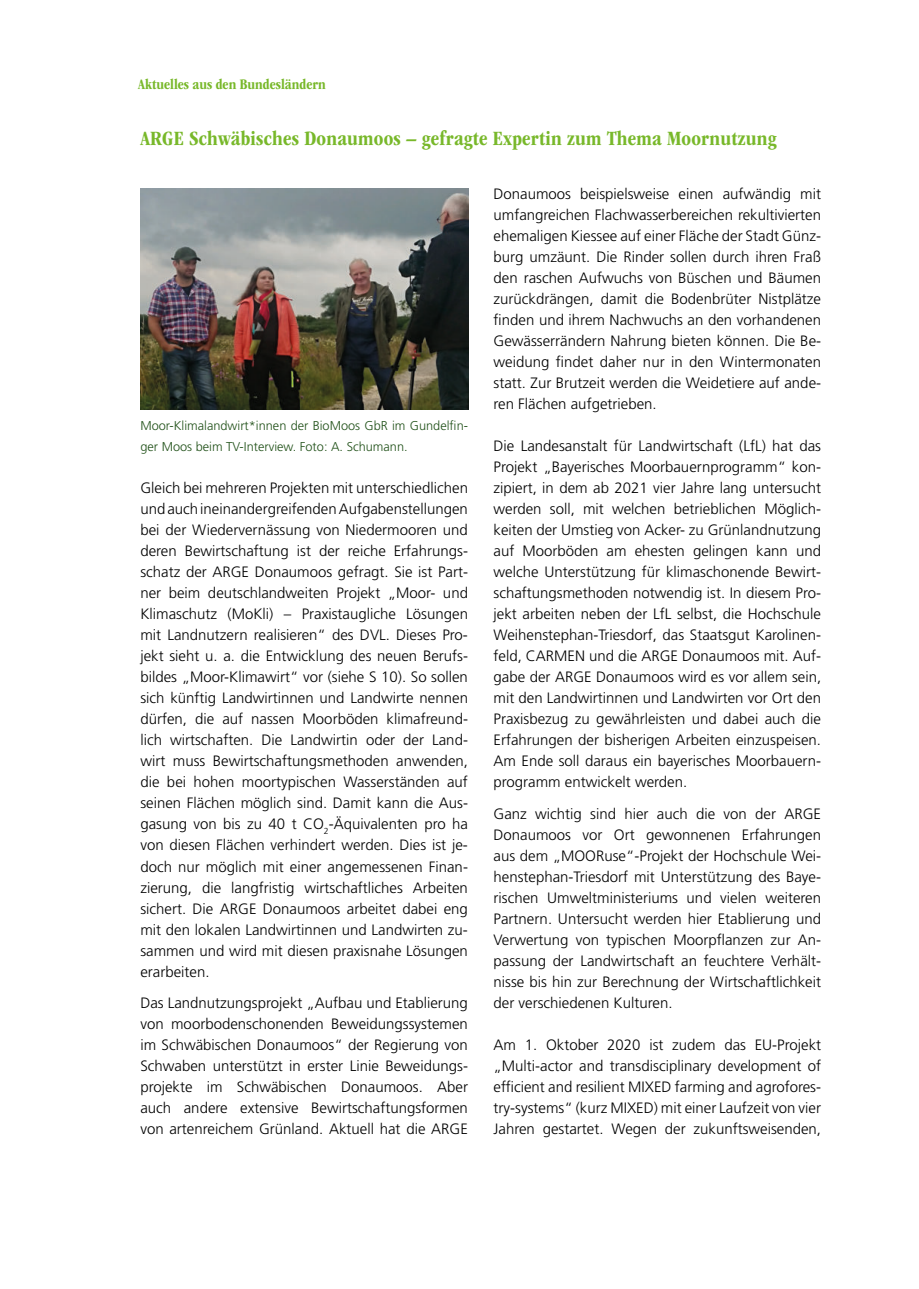
<style>
.page{position:relative;width:919px;height:1289px;background:#fff}
.page>*{position:absolute;margin:0;border:0;box-sizing:border-box;transform-origin:0 0}
.t1{font:700 condensed 21px "ITC Garamond Std";letter-spacing:.01em;color:#78b82a}
.t2{font:300 15px/21px "Frutiger LT Std";color:#000;text-align:justify}
.t3{font:700 condensed 15px "ITC Garamond Std";color:#78b82a}
.t4{font:300 12.75px/21px "Frutiger LT Std";color:#215119}
</style>
<div class="page">
<img style="left:140px;top:189px;width:328px;height:220px">
<p class="t3" style="left:138px;top:77px;width:189px">Aktuelles aus den Bundesländern</p>
<h1 class="t1" style="left:140px;top:128px;width:637px">ARGE Schwäbisches Donaumoos – gefragte Expertin zum Thema Moornutzung</h1>
<p class="t4" style="left:140px;top:416px;width:329px">Moor-Klimalandwirt*innen der BioMoos GbR im Gundelfin&shy;ger Moos beim TV-Interview. Foto: A. Schumann.</p>
<p class="t2" style="left:140px;top:478px;width:329px">Gleich bei mehreren Projekten mit unterschiedlichen und auch ineinandergreifenden Aufgabenstellungen bei der Wiedervernässung von Niedermooren und deren Bewirtschaftung ist der reiche Erfahrungs&shy;schatz der ARGE Donaumoos gefragt. Sie ist Part&shy;ner beim deutschlandweiten Projekt „Moor- und Klimaschutz (MoKli) – Praxistaugliche Lösungen mit Landnutzern realisieren“ des DVL. Dieses Pro&shy;jekt sieht u. a. die Entwicklung des neuen Berufs&shy;bildes „Moor-Klimawirt“ vor (siehe S 10). So sollen sich künftig Landwirtinnen und Landwirte nennen dürfen, die auf nassen Moorböden klimafreund&shy;lich wirtschaften. Die Landwirtin oder der Land&shy;wirt muss Bewirtschaftungsmethoden anwenden, die bei hohen moortypischen Wasserständen auf seinen Flächen möglich sind. Damit kann die Aus&shy;gasung von bis zu 40 t CO<sub>2</sub>-Äquivalenten pro ha von diesen Flächen verhindert werden. Dies ist je&shy;doch nur möglich mit einer angemessenen Finan&shy;zierung, die langfristig wirtschaftliches Arbeiten sichert. Die ARGE Donaumoos arbeitet dabei eng mit den lokalen Landwirtinnen und Landwirten zu&shy;sammen und wird mit diesen praxisnahe Lösungen erarbeiten.</p>
<p class="t2" style="left:140px;top:992px;width:329px">Das Landnutzungsprojekt „Aufbau und Etablierung von moorbodenschonenden Beweidungssystemen im Schwäbischen Donaumoos“ der Regierung von Schwaben unterstützt in erster Linie Beweidungs&shy;projekte im Schwäbischen Donaumoos. Aber auch andere extensive Bewirtschaftungsformen von artenreichem Grünland. Aktuell hat die ARGE</p>
<p class="t2" style="left:493px;top:184px;width:329px">Donaumoos beispielsweise einen aufwändig mit umfangreichen Flachwasserbereichen rekultivierten ehemaligen Kiessee auf einer Fläche der Stadt Günz&shy;burg umzäunt. Die Rinder sollen durch ihren Fraß den raschen Aufwuchs von Büschen und Bäumen zurückdrängen, damit die Bodenbrüter Nistplätze finden und ihrem Nachwuchs an den vorhandenen Gewässerrändern Nahrung bieten können. Die Be&shy;weidung findet daher nur in den Wintermonaten statt. Zur Brutzeit werden die Weidetiere auf ande&shy;ren Flächen aufgetrieben.</p>
<p class="t2" style="left:493px;top:436px;width:329px">Die Landesanstalt für Landwirtschaft (LfL) hat das Projekt „Bayerisches Moorbauernprogramm“ kon&shy;zipiert, in dem ab 2021 vier Jahre lang untersucht werden soll, mit welchen betrieblichen Möglich&shy;keiten der Umstieg von Acker- zu Grünlandnutzung auf Moorböden am ehesten gelingen kann und welche Unterstützung für klimaschonende Bewirt&shy;schaftungsmethoden notwendig ist. In diesem Pro&shy;jekt arbeiten neben der LfL selbst, die Hochschule Weihenstephan-Triesdorf, das Staatsgut Karolinen&shy;feld, CARMEN und die ARGE Donaumoos mit. Auf&shy;gabe der ARGE Donaumoos wird es vor allem sein, mit den Landwirtinnen und Landwirten vor Ort den Praxisbezug zu gewährleisten und dabei auch die Erfahrungen der bisherigen Arbeiten einzuspeisen.<br>Am Ende soll daraus ein bayerisches Moorbauern&shy;programm entwickelt werden.</p>
<p class="t2" style="left:493px;top:803px;width:329px">Ganz wichtig sind hier auch die von der ARGE Donaumoos vor Ort gewonnenen Erfahrungen aus dem „MOORuse“-Projekt der Hochschule Wei&shy;henstephan-Triesdorf mit Unterstützung des Baye&shy;rischen Umweltministeriums und vielen weiteren Partnern. Untersucht werden hier Etablierung und Verwertung von typischen Moorpflanzen zur An&shy;passung der Landwirtschaft an feuchtere Verhält&shy;nisse bis hin zur Berechnung der Wirtschaftlichkeit der verschiedenen Kulturen.</p>
<p class="t2" style="left:493px;top:1034px;width:329px">Am 1. Oktober 2020 ist zudem das EU-Projekt „Multi-actor and transdisciplinary development of efficient and resilient MIXED farming and agrofores&shy;try-systems“ (kurz MIXED) mit einer Laufzeit von vier Jahren gestartet. Wegen der zukunftsweisenden,</p>
</div>
